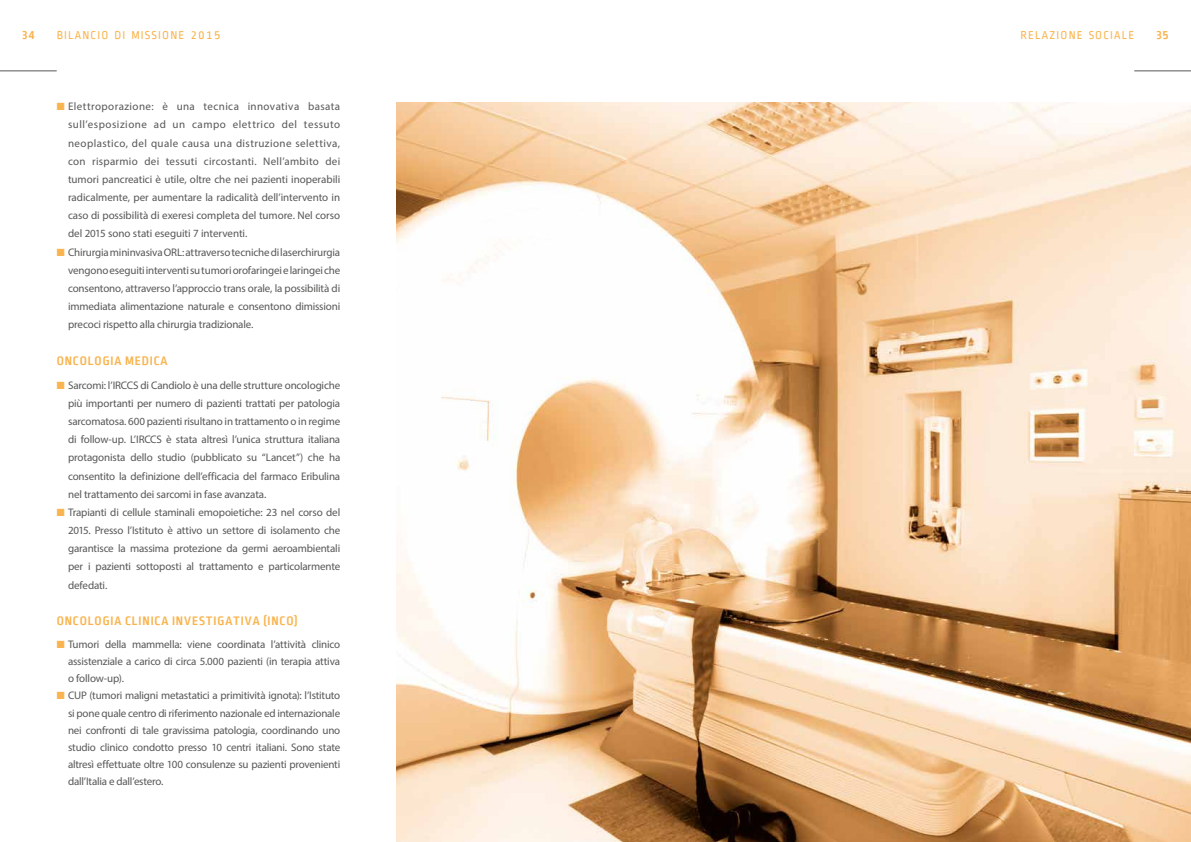
<style>
.page{position:relative;width:1191px;height:842px;background:#fff}
.page>*{position:absolute;margin:0;border:0;box-sizing:border-box;transform-origin:0 0}
.t1{font:700 13px "Ropa Sans W01";letter-spacing:.07em;color:#f9b44f}
.t2{font:12px "Ropa Sans";letter-spacing:.1em;color:#f9b44f}
.t3{font:11px/18.2px "Myriad Pro";letter-spacing:-.015em;color:#575756;text-align:justify}
.s1{font-size:12.8px}
.s2{color:#f9b44f}
</style>
<div class="page">
<img style="left:397px;top:102px;width:794px;height:740px">
<hr style="left:0;top:70px;width:57px;height:1px;background:#575756">
<hr style="left:1134px;top:70px;width:57px;height:1px;background:#575756">
<p class="t1" style="left:22px;top:28px;width:13px">34</p>
<p class="t2" style="left:57px;top:29px;width:165px">BILANCIO DI MISSIONE <span class="s1">2015</span></p>
<p class="t2" style="left:1020px;top:29px;width:115px">RELAZIONE SOCIALE</p>
<p class="t1" style="left:1156px;top:28px;width:13px">35</p>
<p class="t3" style="left:68px;top:97px;width:274px;text-indent:-11px"><span class="s2">■</span> Elettroporazione: è una tecnica innovativa basata sull’esposizione ad un campo elettrico del tessuto neoplastico, del quale causa una distruzione selettiva, con risparmio dei tessuti circostanti. Nell’ambito dei tumori pancreatici è utile, oltre che nei pazienti inoperabili radicalmente, per aumentare la radicalità dell’intervento in caso di possibilità di exeresi completa del tumore. Nel corso del 2015 sono stati eseguiti 7 interventi.</p>
<p class="t3" style="left:68px;top:243px;width:274px;text-indent:-11px"><span class="s2">■</span> Chirurgia mininvasiva ORL: attraverso tecniche di laserchirurgia vengono eseguiti interventi su tumori orofaringei e laringei che consentono, attraverso l’approccio trans orale, la possibilità di immediata alimentazione naturale e consentono dimissioni precoci rispetto alla chirurgia tradizionale.</p>
<p class="t1" style="left:57px;top:354px;width:112px">ONCOLOGIA MEDICA</p>
<p class="t3" style="left:68px;top:376px;width:274px;text-indent:-11px"><span class="s2">■</span> Sarcomi: l’IRCCS di Candiolo è una delle strutture oncologiche più importanti per numero di pazienti trattati per patologia sarcomatosa. 600 pazienti risultano in trattamento o in regime di follow-up. L’IRCCS è stata altresì l’unica struttura italiana protagonista dello studio (pubblicato su “Lancet”) che ha consentito la definizione dell’efficacia del farmaco Eribulina nel trattamento dei sarcomi in fase avanzata.</p>
<p class="t3" style="left:68px;top:503px;width:274px;text-indent:-11px"><span class="s2">■</span> Trapianti di cellule staminali emopoietiche: 23 nel corso del 2015. Presso l’Istituto è attivo un settore di isolamento che garantisce la massima protezione da germi aeroambientali per i pazienti sottoposti al trattamento e particolarmente defedati.</p>
<p class="t1" style="left:57px;top:614px;width:242px">ONCOLOGIA CLINICA INVESTIGATIVA (INCO)</p>
<p class="t3" style="left:68px;top:635px;width:274px;line-height:17.2px;text-indent:-11px"><span class="s2">■</span> Tumori della mammella: viene coordinata l’attività clinico assistenziale a carico di circa 5.000 pazienti (in terapia attiva o follow-up).</p>
<p class="t3" style="left:68px;top:687px;width:274px;line-height:17.2px;text-indent:-11px"><span class="s2">■</span> CUP (tumori maligni metastatici a primitività ignota): l’Istituto si pone quale centro di riferimento nazionale ed internazionale nei confronti di tale gravissima patologia, coordinando uno studio clinico condotto presso 10 centri italiani. Sono state altresì effettuate oltre 100 consulenze su pazienti provenienti dall’Italia e dall’estero.</p>
</div>
